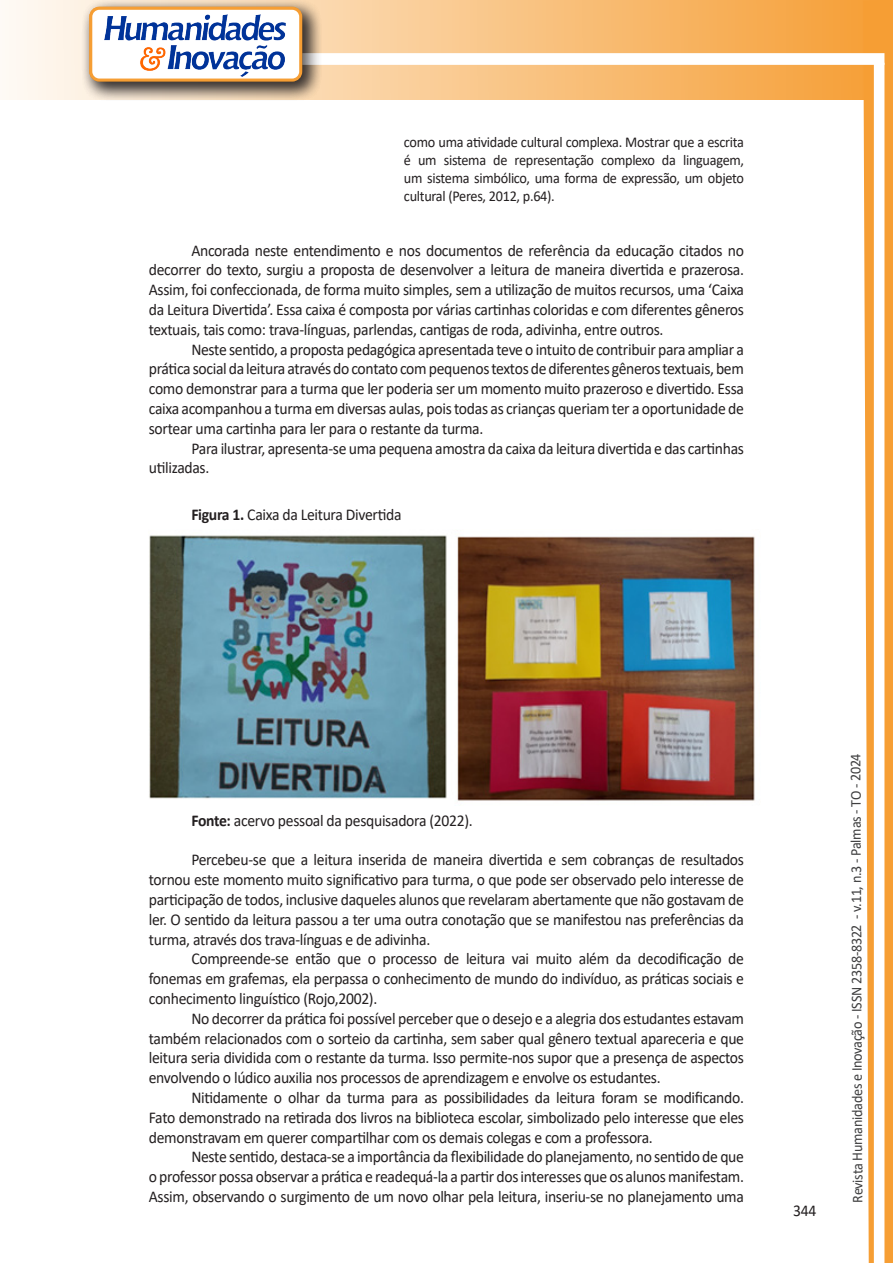
<style>
.page{position:relative;width:893px;height:1263px;background:#fff}
.page>*{position:absolute;margin:0;border:0;box-sizing:border-box;transform-origin:0 0}
.texto{font:16.5px/19.8px "Calibri";letter-spacing:-.02em;color:#231f20;text-align:justify;scale:.95 1}
.citacao{font:15px/18px "Calibri";letter-spacing:-.02em;color:#231f20;text-align:justify;scale:.95 1}
.t1{font:15px "Calibri";letter-spacing:-.025em;color:#3e3e3f;scale:.95 1}
.s1{font-weight:700}
</style>
<div class="page">
<svg style="left:5px;top:0;width:858px;height:100px;background:#f9c484"></svg>
<div style="left:302px;top:53px;width:582px;height:12px;background:#fff;border:2px solid #fff"></div>
<svg style="left:863px;top:0;width:30px;height:1263px"></svg>
<div style="left:81px;top:0;width:241px;height:102px;background:#231f20;opacity:.75"></div>
<div style="left:91px;top:8px;width:210px;height:72px;background:#fff;border-radius:9px"></div>
<img style="left:104px;top:14px;width:181px;height:62px">
<div style="left:89px;top:7px;width:213px;height:75px;border:3px solid #f69e34;border-radius:9px"></div>
<img style="left:149px;top:535px;width:606px;height:266px">
<p class="citacao" style="left:404px;top:133px;width:360px">como uma atividade cultural complexa. Mostrar que a escrita é um sistema de representação complexo da linguagem, um sistema simbólico, uma forma de expressão, um objeto cultural (Peres, 2012, p.64).</p>
<p class="texto" style="left:149px;top:240px;width:628px;text-indent:43px">Ancorada neste entendimento e nos documentos de referência da educação citados no decorrer do texto, surgiu a proposta de desenvolver a leitura de maneira divertida e prazerosa.<br>Assim, foi confeccionada, de forma muito simples, sem a utilização de muitos recursos, uma ‘Caixa da Leitura Divertida’. Essa caixa é composta por várias cartinhas coloridas e com diferentes gêneros textuais, tais como: trava-línguas, parlendas, cantigas de roda, adivinha, entre outros.</p>
<p class="texto" style="left:149px;top:339px;width:628px;text-indent:43px">Neste sentido, a proposta pedagógica apresentada teve o intuito de contribuir para ampliar a prática social da leitura através do contato com pequenos textos de diferentes gêneros textuais, bem como demonstrar para a turma que ler poderia ser um momento muito prazeroso e divertido. Essa caixa acompanhou a turma em diversas aulas, pois todas as crianças queriam ter a oportunidade de sortear uma cartinha para ler para o restante da turma.</p>
<p class="texto" style="left:149px;top:438px;width:628px;text-indent:43px">Para ilustrar, apresenta-se uma pequena amostra da caixa da leitura divertida e das cartinhas utilizadas.</p>
<p class="texto" style="left:191px;top:504px;width:223px"><span class="s1">Figura 1.</span> Caixa da Leitura Divertida</p>
<p class="texto" style="left:191px;top:810px;width:298px"><span class="s1">Fonte:</span> acervo pessoal da pesquisadora (2022).</p>
<p class="texto" style="left:149px;top:849px;width:628px;text-indent:43px">Percebeu-se que a leitura inserida de maneira divertida e sem cobranças de resultados tornou este momento muito significativo para turma, o que pode ser observado pelo interesse de participação de todos, inclusive daqueles alunos que revelaram abertamente que não gostavam de ler. O sentido da leitura passou a ter uma outra conotação que se manifestou nas preferências da turma, através dos trava-línguas e de adivinha.</p>
<p class="texto" style="left:149px;top:948px;width:628px;text-indent:43px">Compreende-se então que o processo de leitura vai muito além da decodificação de fonemas em grafemas, ela perpassa o conhecimento de mundo do indivíduo, as práticas sociais e conhecimento linguístico (Rojo,2002).</p>
<p class="texto" style="left:149px;top:1008px;width:628px;text-indent:43px">No decorrer da prática foi possível perceber que o desejo e a alegria dos estudantes estavam também relacionados com o sorteio da cartinha, sem saber qual gênero textual apareceria e que leitura seria dividida com o restante da turma. Isso permite-nos supor que a presença de aspectos envolvendo o lúdico auxilia nos processos de aprendizagem e envolve os estudantes.</p>
<p class="texto" style="left:149px;top:1087px;width:628px;text-indent:43px">Nitidamente o olhar da turma para as possibilidades da leitura foram se modificando.<br>Fato demonstrado na retirada dos livros na biblioteca escolar, simbolizado pelo interesse que eles demonstravam em querer compartilhar com os demais colegas e com a professora.</p>
<p class="texto" style="left:149px;top:1146px;width:628px;text-indent:43px">Neste sentido, destaca-se a importância da flexibilidade do planejamento, no sentido de que o professor possa observar a prática e readequá-la a partir dos interesses que os alunos manifestam.<br>Assim, observando o surgimento de um novo olhar pela leitura, inseriu-se no planejamento uma</p>
<p class="texto" style="left:793px;top:1200px;width:26px">344</p>
<p class="t1" style="left:846px;top:1203px;width:475px;rotate:-90deg">Revista Humanidades e Inovação - ISSN 2358-8322 - v.11, n.3 - Palmas - TO - 2024</p>
</div>
